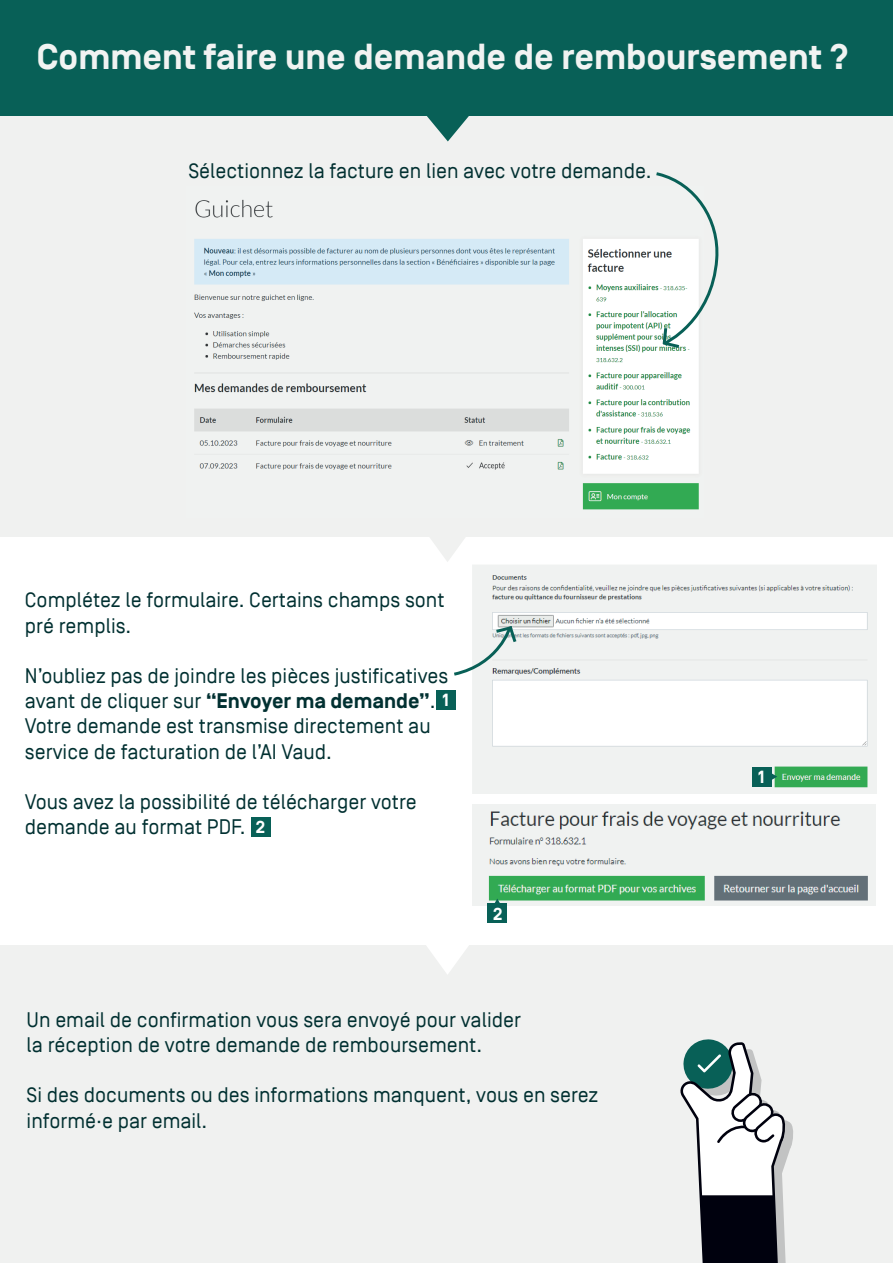
<style>
.page{position:relative;width:893px;height:1263px;background:#fff}
.page>*{position:absolute;margin:0;border:0;box-sizing:border-box;transform-origin:0 0}
.t1{font:700 36px "Simplon Norm";color:#f1f3f2}
.t2{font:21px/25.2px "Simplon Norm";color:#013031}
.t3{font:700 17.55px "Simplon Norm";color:#fff}
.s1{font-weight:700}
</style>
<div class="page">
<div style="left:0;top:53px;width:893px;height:484px;background:#f0f1f0"></div>
<div style="left:0;top:945px;width:893px;height:318px;background:#f0f1f0"></div>
<svg style="left:430px;top:537px;width:35px;height:25px"></svg>
<svg style="left:426px;top:945px;width:43px;height:29px"></svg>
<div style="left:0;top:0;width:893px;height:115px;background:#086057"></div>
<svg style="left:414px;top:115px;width:68px;height:26px"></svg>
<svg style="left:680px;top:1039px;width:113px;height:224px"></svg>
<img style="left:472px;top:565px;width:404px;height:229px">
<img style="left:473px;top:805px;width:403px;height:100px">
<div style="left:437px;top:690px;width:19px;height:19px;background:#086057"></div>
<div style="left:252px;top:817px;width:19px;height:19px;background:#086057"></div>
<div style="left:752px;top:767px;width:19px;height:19px;background:#086057"></div>
<svg style="left:771px;top:772px;width:6px;height:9px"></svg>
<div style="left:488px;top:904px;width:19px;height:19px;background:#086057"></div>
<svg style="left:493px;top:898px;width:9px;height:6px"></svg>
<img style="left:194px;top:199px;width:505px;height:311px">
<img style="left:463px;top:459px;width:44px;height:13px">
<svg style="left:653px;top:172px;width:66px;height:178px"></svg>
<svg style="left:454px;top:623px;width:64px;height:55px"></svg>
<h1 class="t1" style="left:37px;top:37px;width:813px">Comment faire une demande de remboursement ?</h1>
<p class="t2" style="left:188px;top:159px;width:465px">Sélectionnez la facture en lien avec votre demande.</p>
<p class="t2" style="left:25px;top:588px;width:421px">Complétez le formulaire. Certains champs sont pré remplis.</p>
<p class="t2" style="left:25px;top:664px;width:425px">N’oubliez pas de joindre les pièces justificatives avant de cliquer sur <span class="s1">“Envoyer ma demande”</span>.<br>Votre demande est transmise directement au service de facturation de l’AI Vaud.</p>
<p class="t2" style="left:25px;top:790px;width:393px">Vous avez la possibilité de télécharger votre demande au format PDF.</p>
<p class="t3" style="left:443px;top:691px;width:8px">1</p>
<p class="t3" style="left:256px;top:818px;width:11px">2</p>
<p class="t3" style="left:493px;top:904px;width:11px">2</p>
<p class="t2" style="left:27px;top:1007px;width:496px">Un email de confirmation vous sera envoyé pour valider la réception de votre demande de remboursement.</p>
<p class="t2" style="left:27px;top:1083px;width:573px">Si des documents ou des informations manquent, vous en serez informé·e par email.</p>
<p class="t3" style="left:758px;top:768px;width:8px">1</p>
</div>
